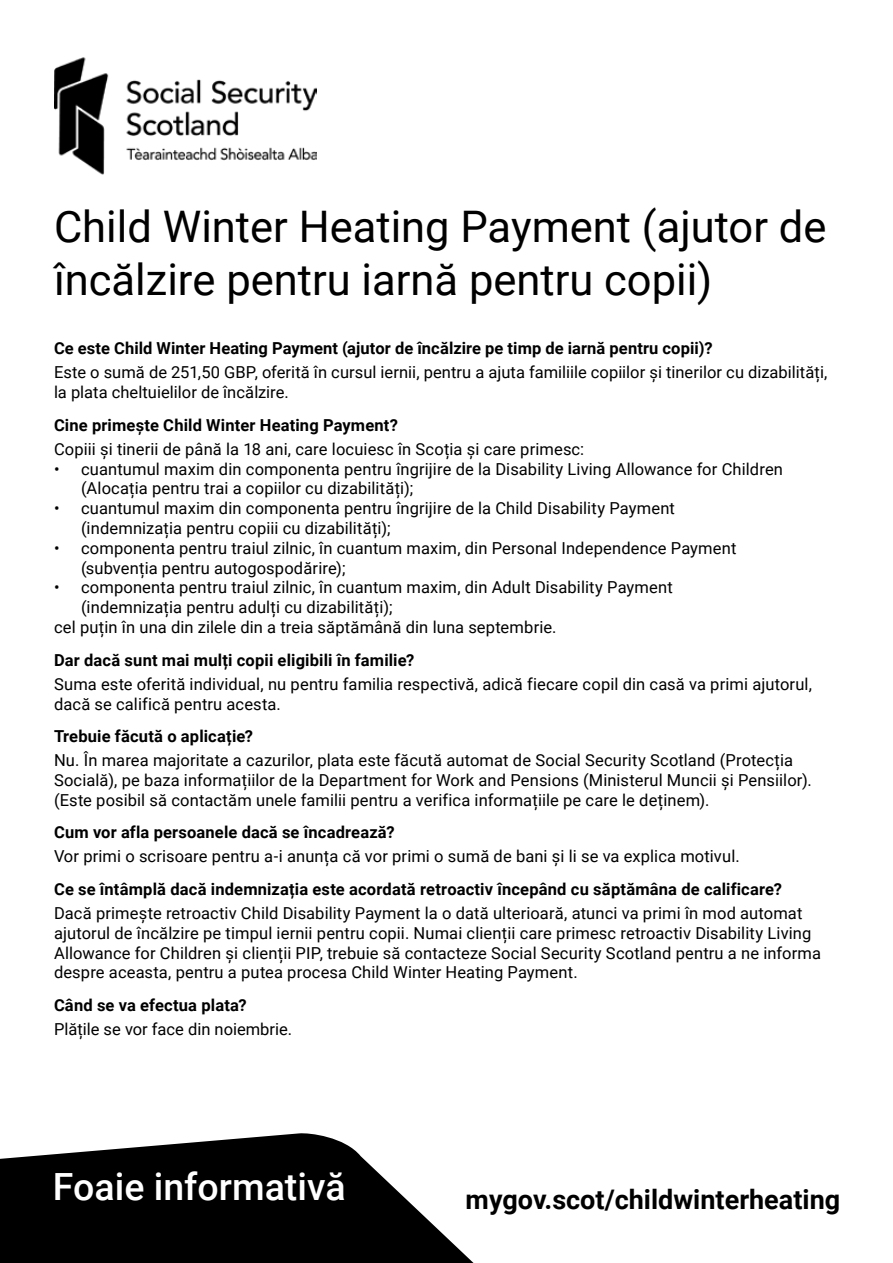
<style>
.page{position:relative;width:893px;height:1263px;background:#fff}
.page>*{position:absolute;margin:0;border:0;box-sizing:border-box;transform-origin:0 0}
.t1{font:43.5px/52.2px "Roboto";color:#000}
.t2{font:500 37.5px "Roboto";color:#fff}
.t3{font:700 27px "Roboto";color:#000}
.Body_text{font:16.5px/19.8px "Roboto";letter-spacing:.005em;color:#000}
.Body_text-2{font:700 16.5px "Roboto";letter-spacing:.01em;color:#000}
.hd_15pt{font:16.5px/19.8px "Roboto";color:#000}
.hd_15pt-2{font:700 16.5px "Roboto";letter-spacing:.005em;color:#000}
</style>
<div class="page">
<img style="left:54px;top:57px;width:262px;height:118px">
<svg style="left:0;top:1133px;width:474px;height:130px;fill:#000"></svg>
<p class="t1" style="left:54px;top:199px;width:774px">Child Winter Heating Payment (ajutor de încălzire pentru iarnă pentru copii)</p>
<p class="hd_15pt-2" style="left:54px;top:337px;width:660px">Ce este Child Winter Heating Payment (ajutor de încălzire pe timp de iarnă pentru copii)?</p>
<p class="hd_15pt" style="left:54px;top:362px;width:775px">Este o sumă de 251,50 GBP, oferită în cursul iernii, pentru a ajuta familiile copiilor și tinerilor cu dizabilități, la plata cheltuielilor de încălzire.</p>
<p class="Body_text-2" style="left:54px;top:413px;width:346px">Cine primește Child Winter Heating Payment?</p>
<p class="Body_text" style="left:54px;top:438px;width:532px">Copiii și tinerii de până la 18 ani, care locuiesc în Scoția și care primesc:</p>
<p class="Body_text" style="left:81px;top:458px;width:704px;text-indent:-27px">• cuantumul maxim din componenta pentru îngrijire de la Disability Living Allowance for Children (Alocația pentru trai a copiilor cu dizabilități);</p>
<p class="Body_text" style="left:81px;top:498px;width:595px;text-indent:-27px">• cuantumul maxim din componenta pentru îngrijire de la Child Disability Payment (indemnizația pentru copiii cu dizabilități);</p>
<p class="Body_text" style="left:81px;top:537px;width:657px;text-indent:-27px">• componenta pentru traiul zilnic, în cuantum maxim, din Personal Independence Payment (subvenția pentru autogospodărire);</p>
<p class="Body_text" style="left:81px;top:577px;width:593px;text-indent:-27px">• componenta pentru traiul zilnic, în cuantum maxim, din Adult Disability Payment (indemnizația pentru adulți cu dizabilități);</p>
<p class="Body_text" style="left:54px;top:617px;width:504px">cel puțin în una din zilele din a treia săptămână din luna septembrie.</p>
<p class="Body_text-2" style="left:54px;top:648px;width:362px">Dar dacă sunt mai mulți copii eligibili în familie?</p>
<p class="Body_text" style="left:54px;top:673px;width:760px">Suma este oferită individual, nu pentru familia respectivă, adică fiecare copil din casă va primi ajutorul, dacă se califică pentru acesta.</p>
<p class="Body_text-2" style="left:54px;top:725px;width:201px">Trebuie făcută o aplicație?</p>
<p class="Body_text" style="left:54px;top:750px;width:759px">Nu. În marea majoritate a cazurilor, plata este făcută automat de Social Security Scotland (Protecția<br>Socială), pe baza informațiilor de la Department for Work and Pensions (Ministerul Muncii și Pensiilor). (Este posibil să contactăm unele familii pentru a verifica informațiile pe care le deținem).</p>
<p class="Body_text-2" style="left:54px;top:821px;width:342px">Cum vor afla persoanele dacă se încadrează?</p>
<p class="Body_text" style="left:54px;top:846px;width:687px">Vor primi o scrisoare pentru a-i anunța că vor primi o sumă de bani și li se va explica motivul.</p>
<p class="Body_text-2" style="left:54px;top:877px;width:729px">Ce se întâmplă dacă indemnizația este acordată retroactiv începând cu săptămâna de calificare?</p>
<p class="Body_text" style="left:54px;top:902px;width:768px">Dacă primește retroactiv Child Disability Payment la o dată ulterioară, atunci va primi în mod automat ajutorul de încălzire pe timpul iernii pentru copii. Numai clienții care primesc retroactiv Disability Living Allowance for Children și clienții PIP, trebuie să contacteze Social Security Scotland pentru a ne informa despre aceasta, pentru a putea procesa Child Winter Heating Payment.</p>
<p class="Body_text-2" style="left:54px;top:993px;width:194px">Când se va efectua plata?</p>
<p class="Body_text" style="left:54px;top:1018px;width:240px">Plățile se vor face din noiembrie.</p>
<p class="t2" style="left:53px;top:1160px;width:294px">Foaie informativă</p>
<h3 class="t3" style="left:466px;top:1181px;width:376px">mygov.scot/childwinterheating</h3>
</div>
